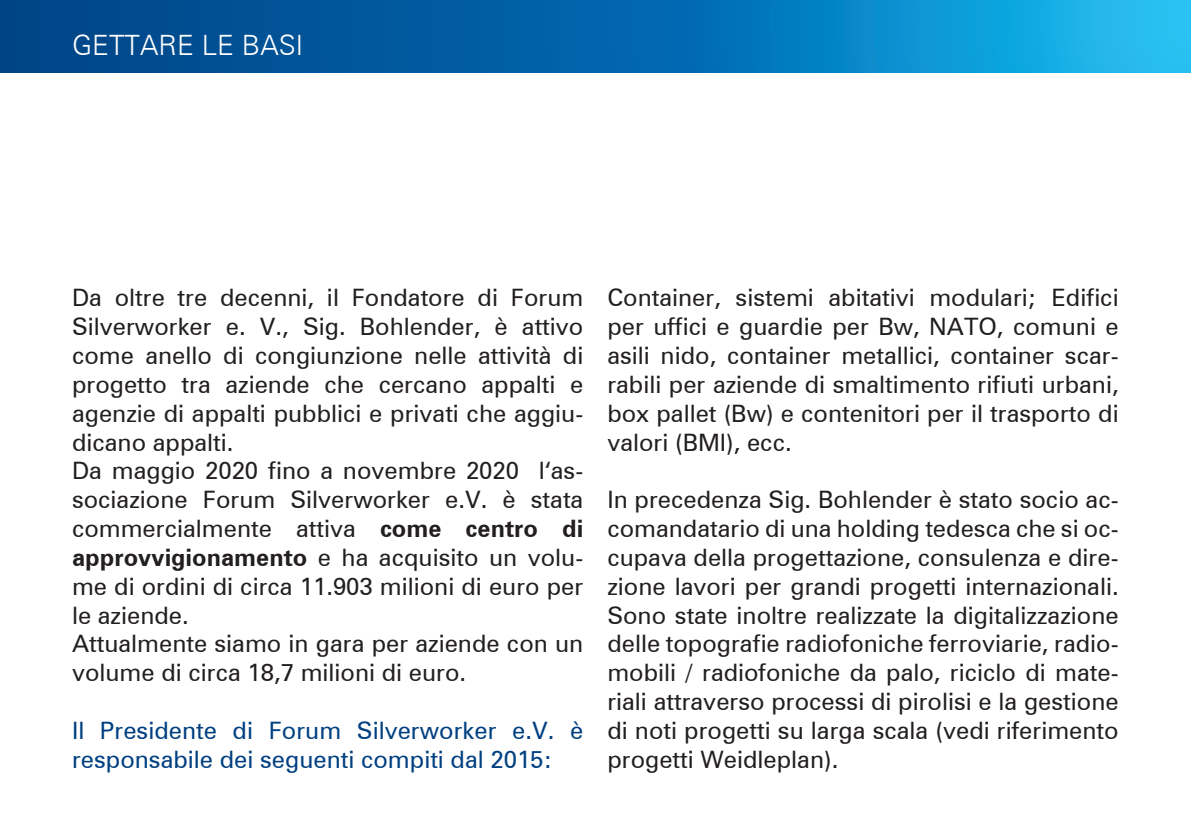
<style>
.page{position:relative;width:1191px;height:840px;background:#fff}
.page>*{position:absolute;margin:0;border:0;box-sizing:border-box;transform-origin:0 0}
.t1{font:300 28px "Zurich BT";color:#fff}
.t2{font:24px/28.8px "Zurich BT";color:#231f20;text-align:justify}
.t3{font:24px/28.8px "Zurich BT";color:#014081}
.s1{font-weight:700}
</style>
<div class="page">
<svg style="left:0;top:0;width:1191px;height:72px;background:#0672b3"></svg>
<p class="t1" style="left:72px;top:28px;width:232px">GETTARE LE BASI</p>
<p class="t2" style="left:72px;top:283px;width:513px;text-align:left">Da oltre tre decenni, il Fondatore di Forum Silverworker e. V., Sig. Bohlender, è attivo come anello di congiunzione nelle attività di progetto tra aziende che cercano appalti e agenzie di appalti pubblici e privati che aggiu&shy;dicano appalti.<br>Da maggio 2020 fino a novembre 2020 l‘as&shy;sociazione Forum Silverworker e.V. è stata commercialmente attiva <span class="s1">come centro di approvvigionamento</span> e ha acquisito un volu&shy;me di ordini di circa 11.903 milioni di euro per le aziende.<br>Attualmente siamo in gara per aziende con un volume di circa 18,7 milioni di euro.</p>
<p class="t3" style="left:72px;top:715px;width:513px">Il Presidente di Forum Silverworker e.V. è responsabile dei seguenti compiti dal 2015:</p>
<p class="t2" style="left:607px;top:283px;width:513px">Container, sistemi abitativi modulari; Edifici per uffici e guardie per Bw, NATO, comuni e asili nido, container metallici, container scar&shy;rabili per aziende di smaltimento rifiuti urbani, box pallet (Bw) e contenitori per il trasporto di valori (BMI), ecc.</p>
<p class="t2" style="left:607px;top:484px;width:513px">In precedenza Sig. Bohlender è stato socio ac&shy;comandatario di una holding tedesca che si oc&shy;cupava della progettazione, consulenza e dire&shy;zione lavori per grandi progetti internazionali.<br>Sono state inoltre realizzate la digitalizzazione delle topografie radiofoniche ferroviarie, radio&shy;mobili / radiofoniche da palo, riciclo di mate&shy;riali attraverso processi di pirolisi e la gestione di noti progetti su larga scala (vedi riferimento progetti Weidleplan).</p>
</div>
